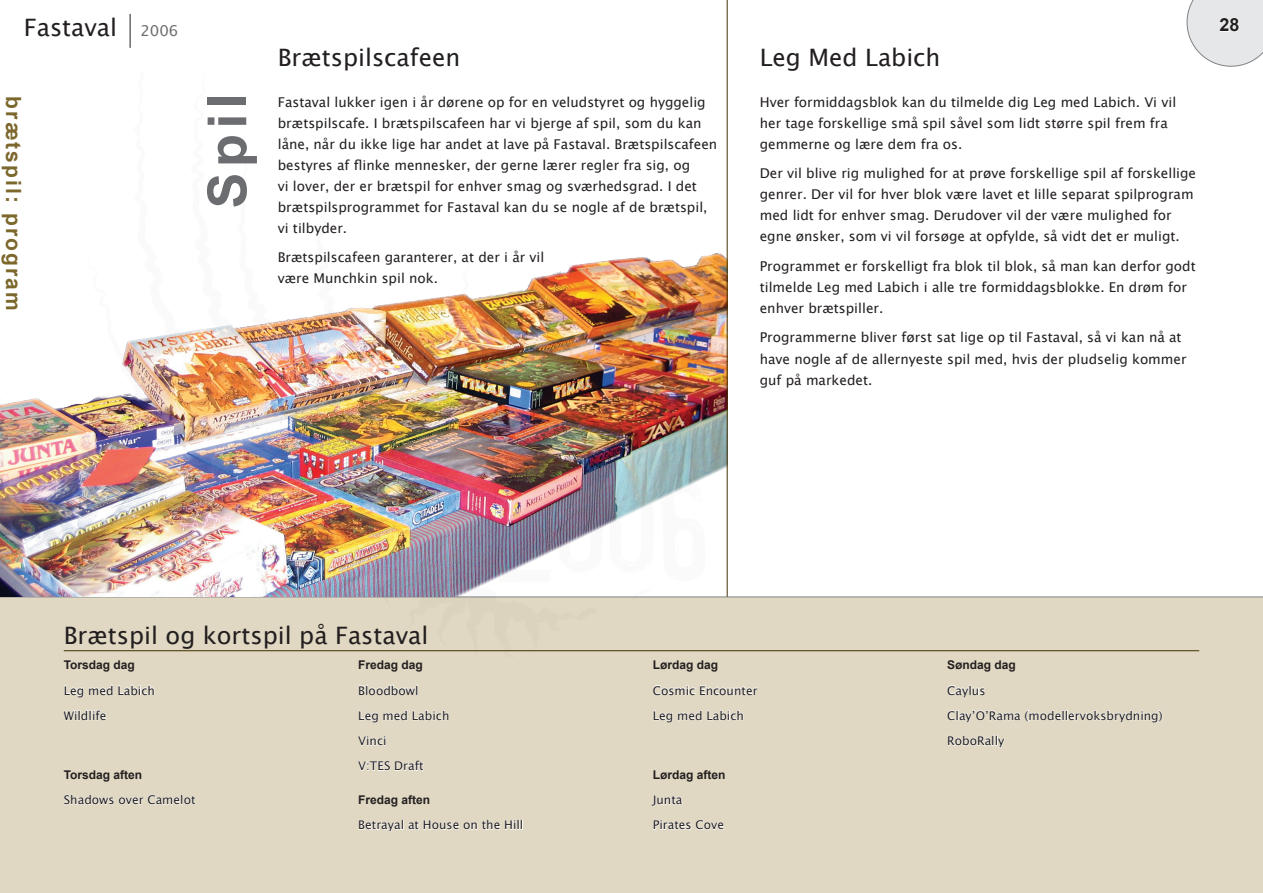
<style>
.page{position:relative;width:1263px;height:893px;background:#fff}
.page>*{position:absolute;margin:0;border:0;box-sizing:border-box;transform-origin:0 0}
.t1{font:700 54px "Arial";color:#6c6d70}
.t2{font:24px "Lucida Sans Unicode";color:#231f20}
.t3{font:700 21px "Arial";letter-spacing:.1em;color:#7c682d}
.t4{font:700 18px "Arial";color:#231f20}
.t5{font:13.5px/21px "Lucida Sans Unicode";color:#231f20}
.t6{font:12px/25.2px "Lucida Sans Unicode";color:#231f20}
.t7{font:700 12px "Arial";color:#231f20}
.s1{font-size:15px;color:#6c6d70}
</style>
<div class="page">
<div style="left:0;top:597px;width:1263px;height:296px;background:#e0d8c2"></div>
<img style="left:0;top:0;width:826px;height:792px">
<hr style="left:130px;top:14px;width:1px;height:34px;background:#231f20">
<svg style="left:141px;top:24px;width:37px;height:13px"></svg>
<svg style="left:1187px;top:0;width:76px;height:67px"></svg>
<img style="left:0;top:248px;width:727px;height:349px">
<hr style="left:727px;top:0;width:1px;height:597px;background:#402f00">
<svg style="left:64px;top:684px;width:91px;height:14px"></svg>
<svg style="left:63px;top:710px;width:44px;height:11px"></svg>
<svg style="left:64px;top:794px;width:132px;height:11px"></svg>
<svg style="left:359px;top:684px;width:59px;height:12px"></svg>
<svg style="left:359px;top:710px;width:90px;height:13px"></svg>
<svg style="left:357px;top:736px;width:29px;height:10px"></svg>
<svg style="left:357px;top:760px;width:67px;height:11px"></svg>
<svg style="left:359px;top:819px;width:164px;height:14px"></svg>
<svg style="left:653px;top:685px;width:105px;height:10px"></svg>
<svg style="left:653px;top:710px;width:91px;height:13px"></svg>
<svg style="left:651px;top:795px;width:32px;height:11px"></svg>
<svg style="left:653px;top:820px;width:71px;height:10px"></svg>
<svg style="left:947px;top:685px;width:38px;height:13px"></svg>
<svg style="left:947px;top:709px;width:216px;height:14px"></svg>
<svg style="left:948px;top:735px;width:57px;height:13px"></svg>
<hr style="left:64px;top:650px;width:1135px;height:1px;background:#402f00">
<h2 class="t2" style="left:24px;top:8px;width:156px">Fastaval <span class="s1">2006</span></h2>
<h3 class="t4" style="left:1219px;top:13px;width:11px">28</h3>
<h3 class="t3" style="left:27px;top:96px;width:216px;rotate:90deg">brætspil: program</h3>
<h2 class="t2" style="left:278px;top:38px;width:184px">Brætspilscafeen</h2>
<h2 class="t2" style="left:760px;top:38px;width:182px">Leg Med Labich</h2>
<p class="t5" style="left:278px;top:92px;width:441px">Fastaval lukker igen i år dørene op for en veludstyret og hyggelig brætspilscafe. I brætspilscafeen har vi bjerge af spil, som du kan låne, når du ikke lige har andet at lave på Fastaval. Brætspilscafeen bestyres af flinke mennesker, der gerne lærer regler fra sig, og<br>vi lover, der er brætspil for enhver smag og sværhedsgrad. I det brætspilsprogrammet for Fastaval kan du se nogle af de brætspil, vi tilbyder.</p>
<p class="t5" style="left:278px;top:247px;width:268px">Brætspilscafeen garanterer, at der i år vil være Munchkin spil nok.</p>
<h1 class="t1" style="left:192px;top:209px;width:117px;rotate:-90deg">Spil</h1>
<p class="t5" style="left:760px;top:92px;width:418px">Hver formiddagsblok kan du tilmelde dig Leg med Labich. Vi vil her tage forskellige små spil såvel som lidt større spil frem fra gemmerne og lære dem fra os.</p>
<p class="t5" style="left:760px;top:163px;width:438px">Der vil blive rig mulighed for at prøve forskellige spil af forskellige genrer. Der vil for hver blok være lavet et lille separat spilprogram med lidt for enhver smag. Derudover vil der være mulighed for egne ønsker, som vi vil forsøge at opfylde, så vidt det er muligt.</p>
<p class="t5" style="left:760px;top:256px;width:437px">Programmet er forskelligt fra blok til blok, så man kan derfor godt tilmelde Leg med Labich i alle tre formiddagsblokke. En drøm for enhver brætspiller.</p>
<p class="t5" style="left:760px;top:327px;width:428px">Programmerne bliver først sat lige op til Fastaval, så vi kan nå at have nogle af de allernyeste spil med, hvis der pludselig kommer guf på markedet.</p>
<h2 class="t2" style="left:64px;top:616px;width:366px">Brætspil og kortspil på Fastaval</h2>
<p class="t7" style="left:64px;top:657px;width:73px">Torsdag dag</p>
<p class="t6" style="left:64px;top:678px;width:93px">Leg med Labich<br>Wildlife</p>
<p class="t7" style="left:64px;top:767px;width:80px">Torsdag aften</p>
<p class="t6" style="left:64px;top:787px;width:133px">Shadows over Camelot</p>
<p class="t7" style="left:358px;top:657px;width:66px">Fredag dag</p>
<p class="t6" style="left:358px;top:678px;width:93px">Bloodbowl<br>Leg med Labich<br>Vinci<br>V:TES Draft</p>
<p class="t7" style="left:358px;top:792px;width:74px">Fredag aften</p>
<p class="t6" style="left:358px;top:812px;width:167px">Betrayal at House on the Hill</p>
<p class="t7" style="left:653px;top:657px;width:67px">Lørdag dag</p>
<p class="t6" style="left:653px;top:678px;width:106px">Cosmic Encounter<br>Leg med Labich</p>
<p class="t7" style="left:653px;top:767px;width:74px">Lørdag aften</p>
<p class="t6" style="left:653px;top:787px;width:73px">Junta<br>Pirates Cove</p>
<p class="t7" style="left:947px;top:657px;width:70px">Søndag dag</p>
<p class="t6" style="left:947px;top:678px;width:217px">Caylus<br>Clay’O’Rama (modellervoksbrydning)<br>RoboRally</p>
</div>
